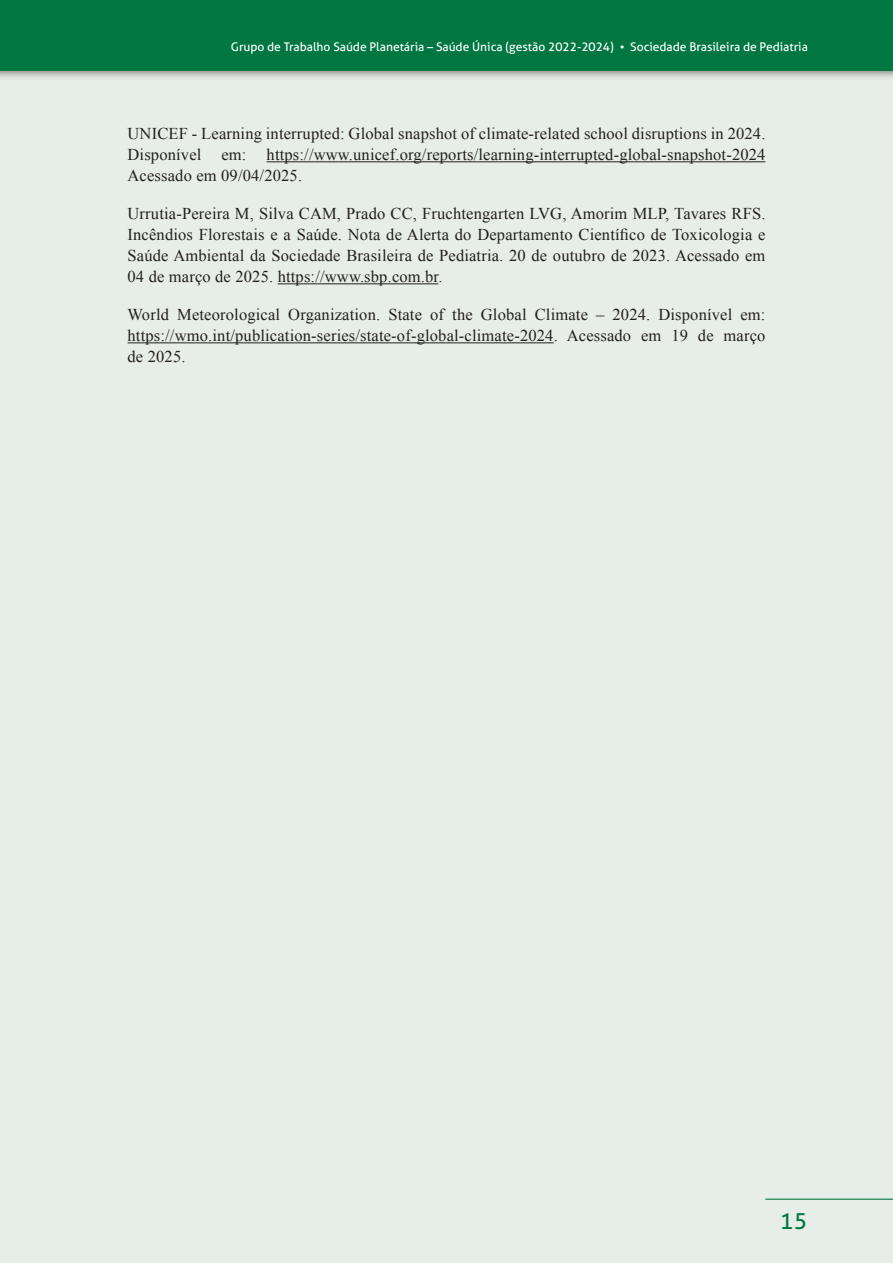
<style>
.page{position:relative;width:893px;height:1263px;background:#e6eee7}
.page>*{position:absolute;margin:0;border:0;box-sizing:border-box;transform-origin:0 0}
.t1{font:22.5px "Aller";color:#007740}
.t2{font:16.5px/21px "Times New Roman";letter-spacing:.01em;color:#231f20;text-align:justify}
.t3{font:12px "Aller";color:#fff}
</style>
<div class="page">
<div style="left:0;top:0;width:893px;height:80px;background:#231f20;opacity:.7"></div>
<div style="left:0;top:0;width:893px;height:71px;background:#007740"></div>
<hr style="left:765px;top:1198px;width:128px;height:2px;background:#007740">
<hr style="left:267px;top:161px;width:498px;height:1px;background:#231f20">
<hr style="left:278px;top:283px;width:160px;height:1px;background:#231f20">
<hr style="left:128px;top:342px;width:426px;height:1px;background:#231f20">
<p class="t3" style="left:231px;top:39px;width:579px">Grupo de Trabalho Saúde Planetária – Saúde Única (gestão 2022-2024) • Sociedade Brasileira de Pediatria</p>
<p class="t2" style="left:128px;top:123px;width:639px">UNICEF - Learning interrupted: Global snapshot of climate-related school disruptions in 2024.<br>Disponível em: https://www.unicef.org/reports/learning-interrupted-global-snapshot-2024<br>Acessado em 09/04/2025.</p>
<p class="t2" style="left:128px;top:203px;width:639px">Urrutia-Pereira M, Silva CAM, Prado CC, Fruchtengarten LVG, Amorim MLP, Tavares RFS.<br>Incêndios Florestais e a Saúde. Nota de Alerta do Departamento Científico de Toxicologia e Saúde Ambiental da Sociedade Brasileira de Pediatria. 20 de outubro de 2023. Acessado em 04 de março de 2025. https://www.sbp.com.br.</p>
<p class="t2" style="left:128px;top:304px;width:639px">World Meteorological Organization. State of the Global Climate – 2024. Disponível em: https://wmo.int/publication-series/state-of-global-climate-2024. Acessado em 19 de março de 2025.</p>
<h1 class="t1" style="left:780px;top:1206px;width:28px">15</h1>
</div>
